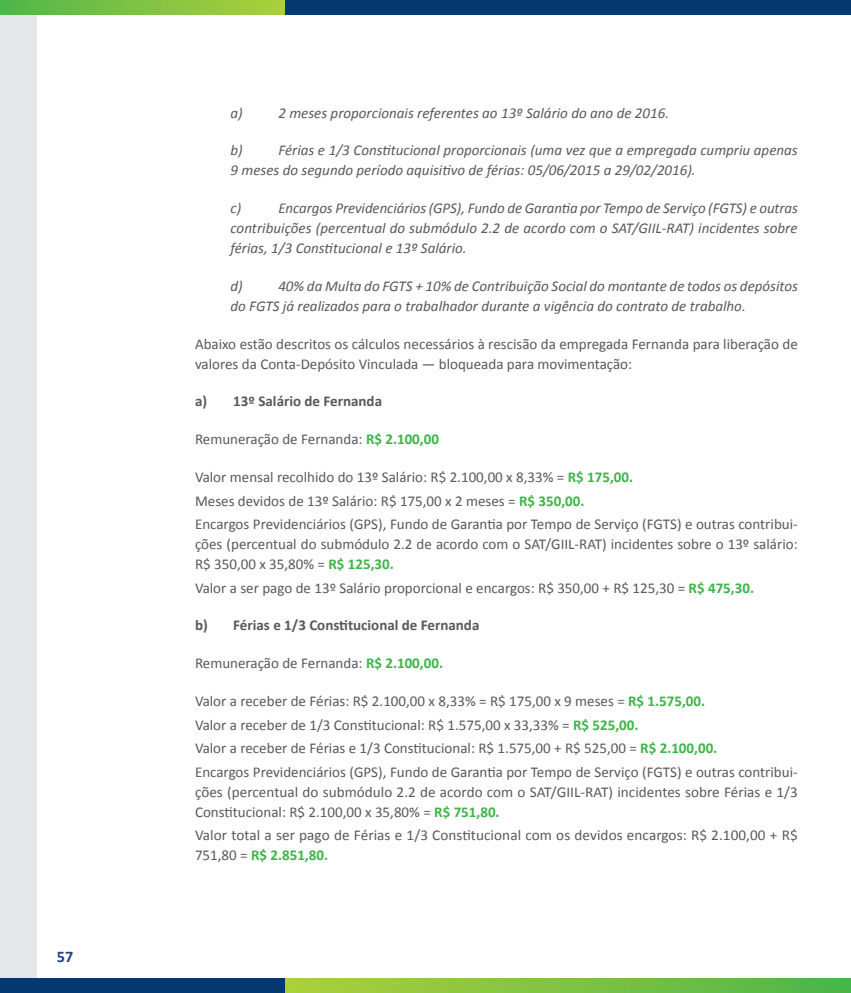
<style>
.page{position:relative;width:851px;height:993px;background:#fff}
.page>*{position:absolute;margin:0;border:0;box-sizing:border-box;transform-origin:0 0}
.t1{font:700 16.25px "Calibri";color:#25408f}
.t2{font:15px/23.5px "Calibri";color:#58595b}
.t3{font:italic 15px/20px "Calibri";color:#58595b}
.t4{font:700 15px "Calibri";color:#58595b}
.s1{font-weight:700;color:#3eb549}
</style>
<div class="page">
<div style="left:0;top:0;width:37px;height:992px;background:#e6e7e8"></div>
<svg style="left:0;top:0;width:285px;height:14px;background:#7ec242"></svg>
<div style="left:0;top:978px;width:285px;height:14px;background:#043870"></div>
<div style="left:285px;top:0;width:565px;height:14px;background:#043870"></div>
<svg style="left:285px;top:978px;width:565px;height:14px;background:#7cc242"></svg>
<p class="t1" style="left:57px;top:946px;width:18px">57</p>
<p class="t3" style="left:230px;top:102px;width:440px">a) 2 meses proporcionais referentes ao 13º Salário do ano de 2016.</p>
<p class="t3" style="left:230px;top:140px;width:568px">b) Férias e 1/3 Constitucional proporcionais (uma vez que a empregada cumpriu apenas<br>9 meses do segundo período aquisitivo de férias: 05/06/2015 a 29/02/2016).</p>
<p class="t3" style="left:230px;top:197px;width:12px">c)</p>
<p class="t3" style="left:230px;top:197px;width:569px;text-align:justify;text-indent:48px">Encargos Previdenciários (GPS), Fundo de Garantia por Tempo de Serviço (FGTS) e outras contribuições (percentual do submódulo 2.2 de acordo com o SAT/GIIL-RAT) incidentes sobre férias, 1/3 Constitucional e 13º Salário.</p>
<p class="t3" style="left:230px;top:275px;width:568px">d) 40% da Multa do FGTS + 10% de Contribuição Social do montante de todos os depósitos do FGTS já realizados para o trabalhador durante a vigência do contrato de trabalho.</p>
<p class="t2" style="left:195px;top:333px;width:604px;line-height:20px">Abaixo estão descritos os cálculos necessários à rescisão da empregada Fernanda para liberação de valores da Conta-Depósito Vinculada ― bloqueada para movimentação:</p>
<p class="t4" style="left:195px;top:392px;width:188px">a) 13º Salário de Fernanda</p>
<p class="t2" style="left:195px;top:427px;width:245px">Remuneração de Fernanda: <span class="s1">R$ 2.100,00</span></p>
<p class="t2" style="left:195px;top:465px;width:604px">Valor mensal recolhido do 13º Salário: R$ 2.100,00 x 8,33% = <span class="s1">R$ 175,00.<br></span>Meses devidos de 13º Salário: R$ 175,00 x 2 meses = <span class="s1">R$ 350,00.<br></span>Encargos Previdenciários (GPS), Fundo de Garantia por Tempo de Serviço (FGTS) e outras contribui-</p>
<p class="t2" style="left:195px;top:534px;width:604px;line-height:20px">ções (percentual do submódulo 2.2 de acordo com o SAT/GIIL-RAT) incidentes sobre o 13º salário:<br>R$ 350,00 x 35,80% = <span class="s1">R$ 125,30.</span></p>
<p class="t2" style="left:195px;top:576px;width:560px">Valor a ser pago de 13º Salário proporcional e encargos: R$ 350,00 + R$ 125,30 = <span class="s1">R$ 475,30.</span></p>
<p class="t4" style="left:195px;top:615px;width:286px">b) Férias e 1/3 Constitucional de Fernanda</p>
<p class="t2" style="left:195px;top:651px;width:249px">Remuneração de Fernanda: <span class="s1">R$ 2.100,00.</span></p>
<p class="t2" style="left:195px;top:689px;width:604px">Valor a receber de Férias: R$ 2.100,00 x 8,33% = R$ 175,00 x 9 meses = <span class="s1">R$ 1.575,00.<br></span>Valor a receber de 1/3 Constitucional: R$ 1.575,00 x 33,33% = <span class="s1">R$ 525,00.<br></span>Valor a receber de Férias e 1/3 Constitucional: R$ 1.575,00 + R$ 525,00 = <span class="s1">R$ 2.100,00.<br></span>Encargos Previdenciários (GPS), Fundo de Garantia por Tempo de Serviço (FGTS) e outras contribui-</p>
<p class="t2" style="left:195px;top:781px;width:604px;line-height:20px">ções (percentual do submódulo 2.2 de acordo com o SAT/GIIL-RAT) incidentes sobre Férias e 1/3<br>Constitucional: R$ 2.100,00 x 35,80% = <span class="s1">R$ 751,80.</span></p>
<p class="t2" style="left:195px;top:825px;width:604px;line-height:20px">Valor total a ser pago de Férias e 1/3 Constitucional com os devidos encargos: R$ 2.100,00 + R$<br>751,80 = <span class="s1">R$ 2.851,80.</span></p>
</div>
